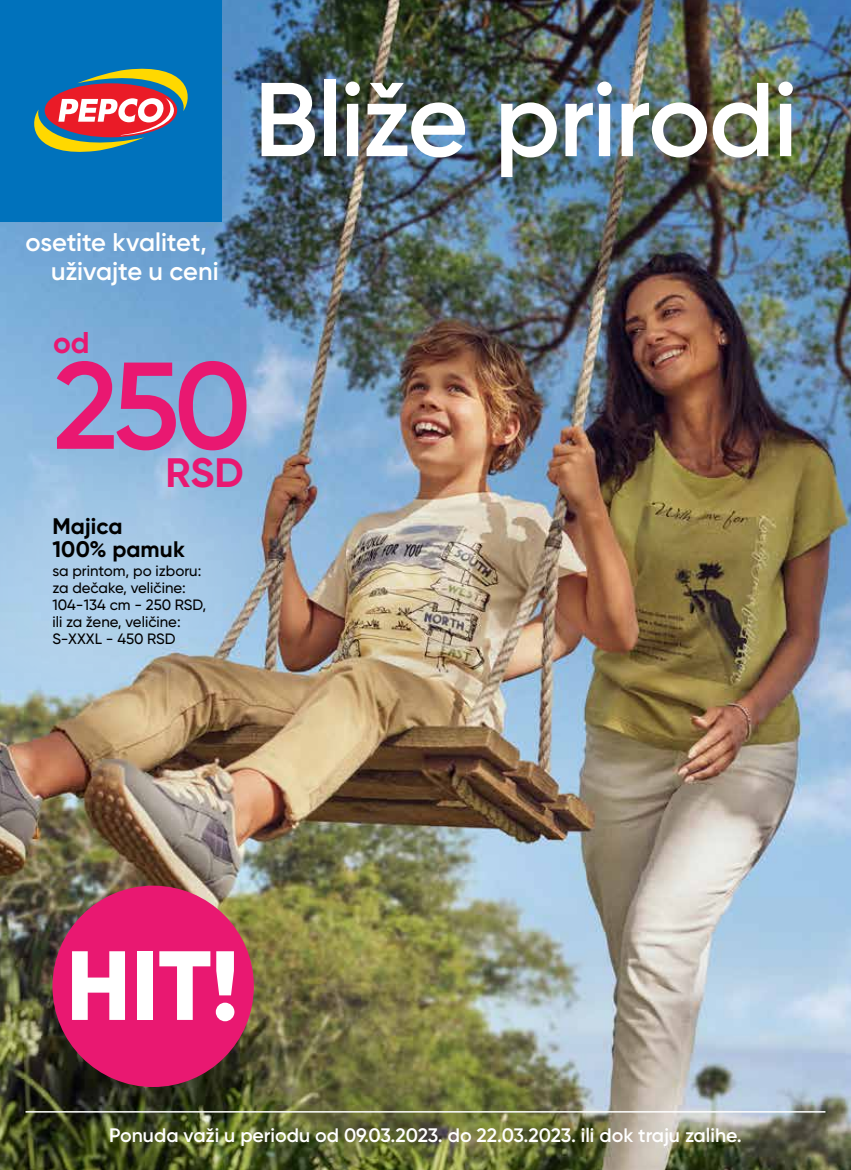
<style>
.page{position:relative;width:851px;height:1170px;background:#fff}
.page>*{position:absolute;margin:0;border:0;box-sizing:border-box;transform-origin:0 0}
.t1{font:600 123.15px "Gilroy";color:#e91871}
.t2{font:600 104.55px "Gilroy";letter-spacing:-.015em;color:#fff}
.t3{font:800 98.1px "Gilroy";color:#fff}
.t4{font:700 41.1px "Gilroy";color:#e91871}
.t5{font:700 30px "Gilroy";color:#e91871}
.t6{font:600 25.5px/28.5px "Gilroy";letter-spacing:-.01em;color:#fff}
.t7{font:700 22.5px/22.5px "Gilroy";color:#000}
.t8{font:600 19.5px "Gilroy";color:#fff}
.t9{font:500 15px/16.8px "Gilroy";color:#000}
</style>
<div class="page">
<img style="left:0;top:0;width:850px;height:1169px">
<svg style="left:0;top:451px;width:267px;height:265px;background:#a5bfd3"></svg>
<div style="left:52px;top:885px;width:202px;height:201px;background:#e91871;border-radius:50%"></div>
<div style="left:0;top:0;width:221px;height:221px;background:#0072bc"></div>
<svg style="left:34px;top:68px;width:154px;height:84px"></svg>
<hr style="left:26px;top:1110px;width:799px;height:2px;background:#fff">
<h2 class="t2" style="left:254px;top:55px;width:545px">Bliže prirodi</h2>
<h3 class="t6" style="left:51px;top:228px;width:169px;text-indent:-25px">osetite kvalitet, uživajte u ceni</h3>
<h3 class="t5" style="left:53px;top:324px;width:38px">od</h3>
<h1 class="t1" style="left:53px;top:329px;width:200px">250</h1>
<h3 class="t4" style="left:165px;top:446px;width:80px">RSD</h3>
<h3 class="t7" style="left:52px;top:515px;width:134px">Majica<br>100% pamuk</h3>
<p class="t9" style="left:52px;top:562px;width:155px">sa printom, po izboru: za dečake, veličine:<br>104-134 cm - 250 RSD, ili za žene, veličine:<br>S-XXXL - 450 RSD</p>
<h3 class="t3" style="left:66px;top:923px;width:174px">HIT!</h3>
<h3 class="t8" style="left:109px;top:1122px;width:634px">Ponuda važi u periodu od 09.03.2023. do 22.03.2023. ili dok traju zalihe.</h3>
</div>
